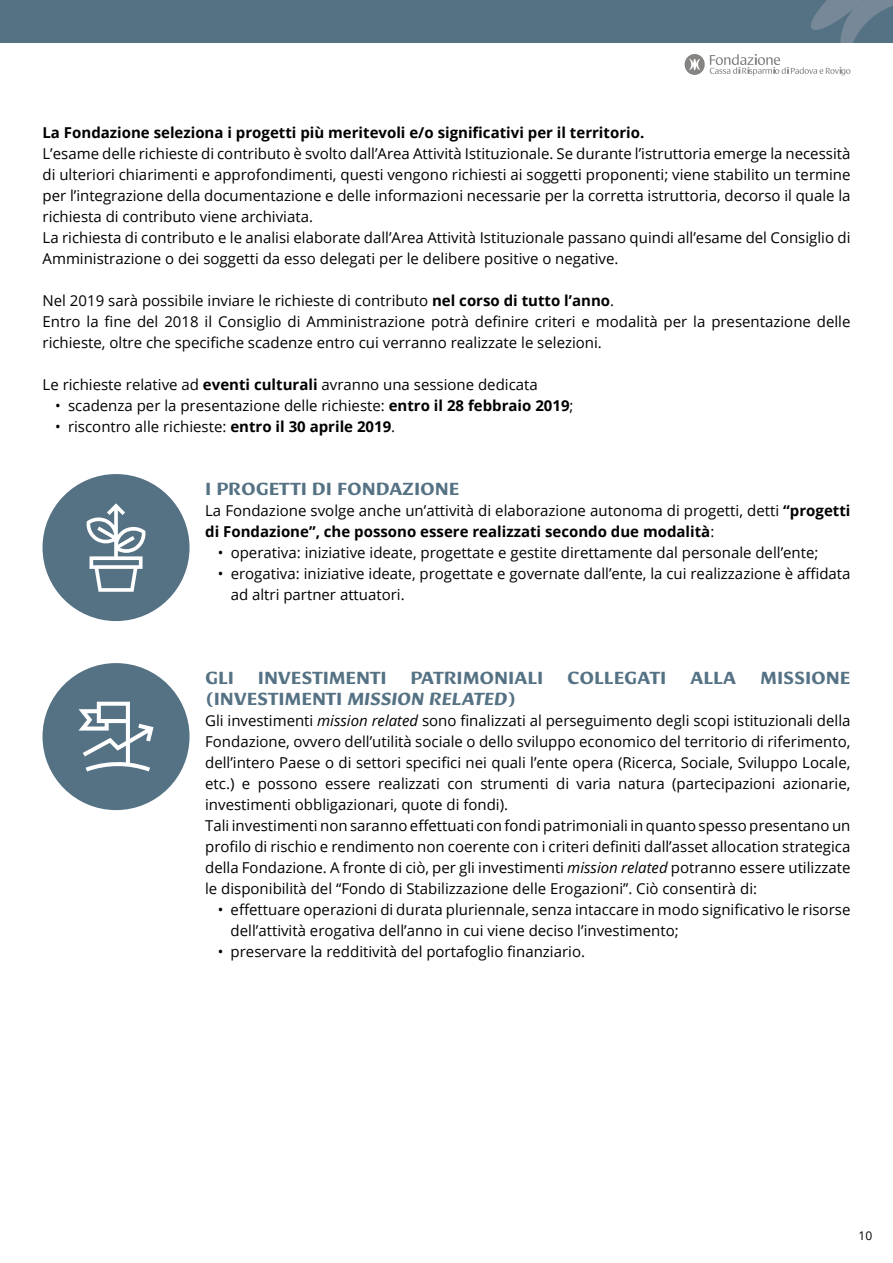
<style>
.page{position:relative;width:893px;height:1263px;background:#fff}
.page>*{position:absolute;margin:0;border:0;box-sizing:border-box;transform-origin:0 0}
.t1{font:700 18px "Cora";color:#557284}
.t2{font:15px/21px "Open Sans";color:#000}
.t3{font:700 15px "Open Sans";color:#000}
.t4{font:12px "Open Sans";color:#000}
.s1{font-weight:700}
.s2{font-style:italic}
</style>
<div class="page">
<svg style="left:685px;top:54px;width:165px;height:21px"></svg>
<div style="left:0;top:0;width:893px;height:43px;background:#557284"></div>
<svg style="left:811px;top:0;width:82px;height:43px"></svg>
<div style="left:43px;top:474px;width:147px;height:147px;background:#557284;border-radius:50%"></div>
<div style="left:43px;top:663px;width:147px;height:147px;background:#557284;border-radius:50%"></div>
<svg style="left:86px;top:503px;width:60px;height:89px"></svg>
<svg style="left:79px;top:702px;width:75px;height:69px"></svg>
<p class="t3" style="left:43px;top:122px;width:603px">La Fondazione seleziona i progetti più meritevoli e/o significativi per il territorio.</p>
<p class="t2" style="left:43px;top:143px;width:809px">L’esame delle richieste di contributo è svolto dall’Area Attività Istituzionale. Se durante l’istruttoria emerge la necessità di ulteriori chiarimenti e approfondimenti, questi vengono richiesti ai soggetti proponenti; viene stabilito un termine per l’integrazione della documentazione e delle informazioni necessarie per la corretta istruttoria, decorso il quale la richiesta di contributo viene archiviata.<br>La richiesta di contributo e le analisi elaborate dall’Area Attività Istituzionale passano quindi all’esame del Consiglio di Amministrazione o dei soggetti da esso delegati per le delibere positive o negative.</p>
<p class="t2" style="left:43px;top:290px;width:809px">Nel 2019 sarà possibile inviare le richieste di contributo <span class="s1">nel corso di tutto l’anno</span>.<br>Entro la fine del 2018 il Consiglio di Amministrazione potrà definire criteri e modalità per la presentazione delle richieste, oltre che specifiche scadenze entro cui verranno realizzate le selezioni.</p>
<p class="t2" style="left:43px;top:374px;width:497px">Le richieste relative ad <span class="s1">eventi culturali</span> avranno una sessione dedicata</p>
<p class="t2" style="left:55px;top:395px;width:520px">• scadenza per la presentazione delle richieste: <span class="s1">entro il 28 febbraio 2019</span>;</p>
<p class="t2" style="left:55px;top:416px;width:341px">• riscontro alle richieste: <span class="s1">entro il 30 aprile 2019</span>.</p>
<p class="t1" style="left:205px;top:478px;width:256px">I PROGETTI DI FONDAZIONE</p>
<p class="t2" style="left:205px;top:500px;width:647px">La Fondazione svolge anche un’attività di elaborazione autonoma di progetti, detti <span class="s1">“progetti di Fondazione”, che possono essere realizzati secondo due modalità</span>:</p>
<p class="t2" style="left:218px;top:542px;width:602px">• operativa: iniziative ideate, progettate e gestite direttamente dal personale dell’ente;</p>
<p class="t2" style="left:231px;top:563px;width:621px;text-indent:-13px">• erogativa: iniziative ideate, progettate e governate dall’ente, la cui realizzazione è affidata ad altri partner attuatori.</p>
<p class="t1" style="left:205px;top:667px;width:30px">GLI</p>
<p class="t1" style="left:258px;top:667px;width:130px">INVESTIMENTI</p>
<p class="t1" style="left:410px;top:667px;width:134px">PATRIMONIALI</p>
<p class="t1" style="left:567px;top:667px;width:100px">COLLEGATI</p>
<p class="t1" style="left:690px;top:667px;width:48px">ALLA</p>
<p class="t1" style="left:760px;top:667px;width:92px">MISSIONE</p>
<p class="t1" style="left:205px;top:688px;width:313px">(INVESTIMENTI <span class="s2">MISSION RELATED</span>)</p>
<p class="t2" style="left:205px;top:710px;width:647px">Gli investimenti <span class="s2">mission related</span> sono finalizzati al perseguimento degli scopi istituzionali della Fondazione, ovvero dell’utilità sociale o dello sviluppo economico del territorio di riferimento, dell’intero Paese o di settori specifici nei quali l’ente opera (Ricerca, Sociale, Sviluppo Locale, etc.) e possono essere realizzati con strumenti di varia natura (partecipazioni azionarie, investimenti obbligazionari, quote di fondi).<br>Tali investimenti non saranno effettuati con fondi patrimoniali in quanto spesso presentano un profilo di rischio e rendimento non coerente con i criteri definiti dall’asset allocation strategica della Fondazione. A fronte di ciò, per gli investimenti <span class="s2">mission related</span> potranno essere utilizzate le disponibilità del “Fondo di Stabilizzazione delle Erogazioni”. Ciò consentirà di:</p>
<p class="t2" style="left:231px;top:899px;width:621px;text-indent:-13px">• effettuare operazioni di durata pluriennale, senza intaccare in modo significativo le risorse dell’attività erogativa dell’anno in cui viene deciso l’investimento;</p>
<p class="t2" style="left:218px;top:941px;width:369px">• preservare la redditività del portafoglio finanziario.</p>
<p class="t4" style="left:858px;top:1227px;width:15px">10</p>
</div>
